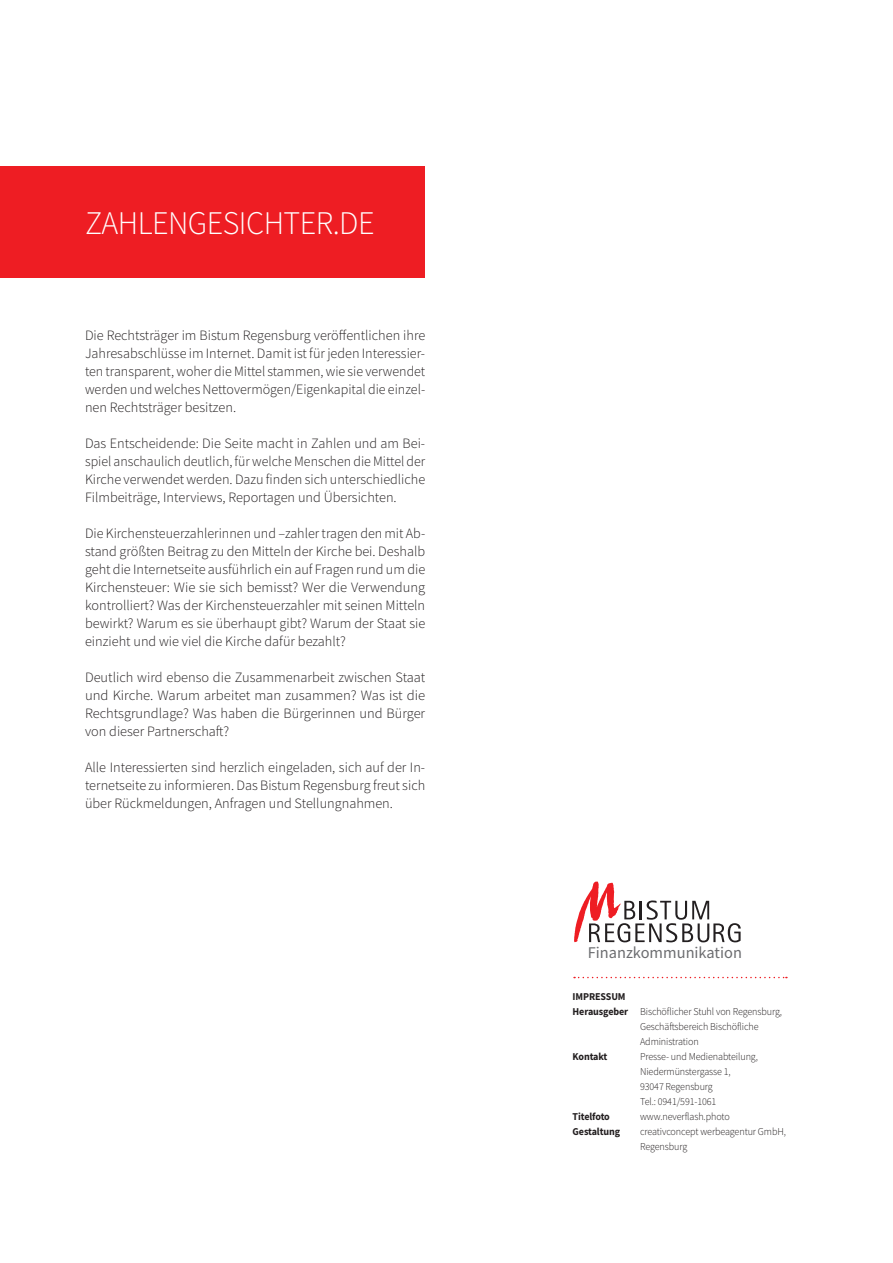
<style>
.page{position:relative;width:893px;height:1263px;background:#fff}
.page>*{position:absolute;margin:0;border:0;box-sizing:border-box;transform-origin:0 0}
.t1{font:300 33px "Source Sans Pro";letter-spacing:-.015em;color:#fff}
.t2{font:16.35px "Source Sans Pro";color:#6c6d70}
.t3{font:300 14.25px/18px "Source Sans Pro";color:#231f20;text-align:justify}
.t4{font:300 10.5px/15px "Source Sans Pro";letter-spacing:-.01em;color:#231f20;scale:.96 1}
.t5{font:700 10.5px "Source Sans Pro";letter-spacing:-.01em;color:#231f20;scale:.96 1}
.s1{font-weight:700}
</style>
<div class="page">
<svg style="left:574px;top:881px;width:167px;height:61px"></svg>
<svg style="left:574px;top:977px;width:213px;height:1px"></svg>
<div style="left:0;top:166px;width:425px;height:111px;background:#ee1d23"></div>
<h1 class="t1" style="left:85px;top:203px;width:291px">ZAHLENGESICHTER.DE</h1>
<p class="t3" style="left:85px;top:327px;width:342px">Die Rechtsträger im Bistum Regensburg veröffentlichen ihre Jahresabschlüsse im Internet. Damit ist für jeden Interessier&shy;ten transparent, woher die Mittel stammen, wie sie verwendet werden und welches Nettovermögen/Eigenkapital die einzel&shy;nen Rechtsträger besitzen.</p>
<p class="t3" style="left:85px;top:435px;width:342px">Das Entscheidende: Die Seite macht in Zahlen und am Bei&shy;spiel anschaulich deutlich, für welche Menschen die Mittel der Kirche verwendet werden. Dazu finden sich unterschiedliche Filmbeiträge, Interviews, Reportagen und Übersichten.</p>
<p class="t3" style="left:85px;top:525px;width:342px">Die Kirchensteuerzahlerinnen und –zahler tragen den mit Ab&shy;stand größten Beitrag zu den Mitteln der Kirche bei. Deshalb geht die Internetseite ausführlich ein auf Fragen rund um die Kirchensteuer: Wie sie sich bemisst? Wer die Verwendung kontrolliert? Was der Kirchensteuerzahler mit seinen Mitteln bewirkt? Warum es sie überhaupt gibt? Warum der Staat sie einzieht und wie viel die Kirche dafür bezahlt?</p>
<p class="t3" style="left:85px;top:669px;width:342px">Deutlich wird ebenso die Zusammenarbeit zwischen Staat und Kirche. Warum arbeitet man zusammen? Was ist die Rechtsgrundlage? Was haben die Bürgerinnen und Bürger von dieser Partnerschaft?</p>
<p class="t3" style="left:85px;top:759px;width:342px">Alle Interessierten sind herzlich eingeladen, sich auf der In&shy;ternetseite zu informieren. Das Bistum Regensburg freut sich über Rückmeldungen, Anfragen und Stellungnahmen.</p>
<p class="t2" style="left:588px;top:942px;width:156px">Finanzkommunikation</p>
<p class="t5" style="left:573px;top:990px;width:57px">IMPRESSUM</p>
<p class="t4" style="left:573px;top:1004px;width:220px"><span class="s1">Herausgeber</span> Bischöflicher Stuhl von Regensburg,</p>
<p class="t4" style="left:640px;top:1019px;width:125px">Geschäftsbereich Bischöfliche</p>
<p class="t4" style="left:640px;top:1034px;width:63px">Administration</p>
<p class="t5" style="left:573px;top:1050px;width:38px">Kontakt</p>
<p class="t4" style="left:640px;top:1049px;width:124px">Presse- und Medienabteilung,<br>Niedermünstergasse 1,<br>93047 Regensburg<br>Tel.: 0941/591-1061</p>
<p class="t5" style="left:573px;top:1110px;width:40px">Titelfoto</p>
<p class="t4" style="left:640px;top:1109px;width:95px">www.neverflash.photo</p>
<p class="t5" style="left:573px;top:1125px;width:51px">Gestaltung</p>
<p class="t4" style="left:640px;top:1124px;width:153px">creativconcept werbeagentur GmbH,<br>Regensburg</p>
</div>
